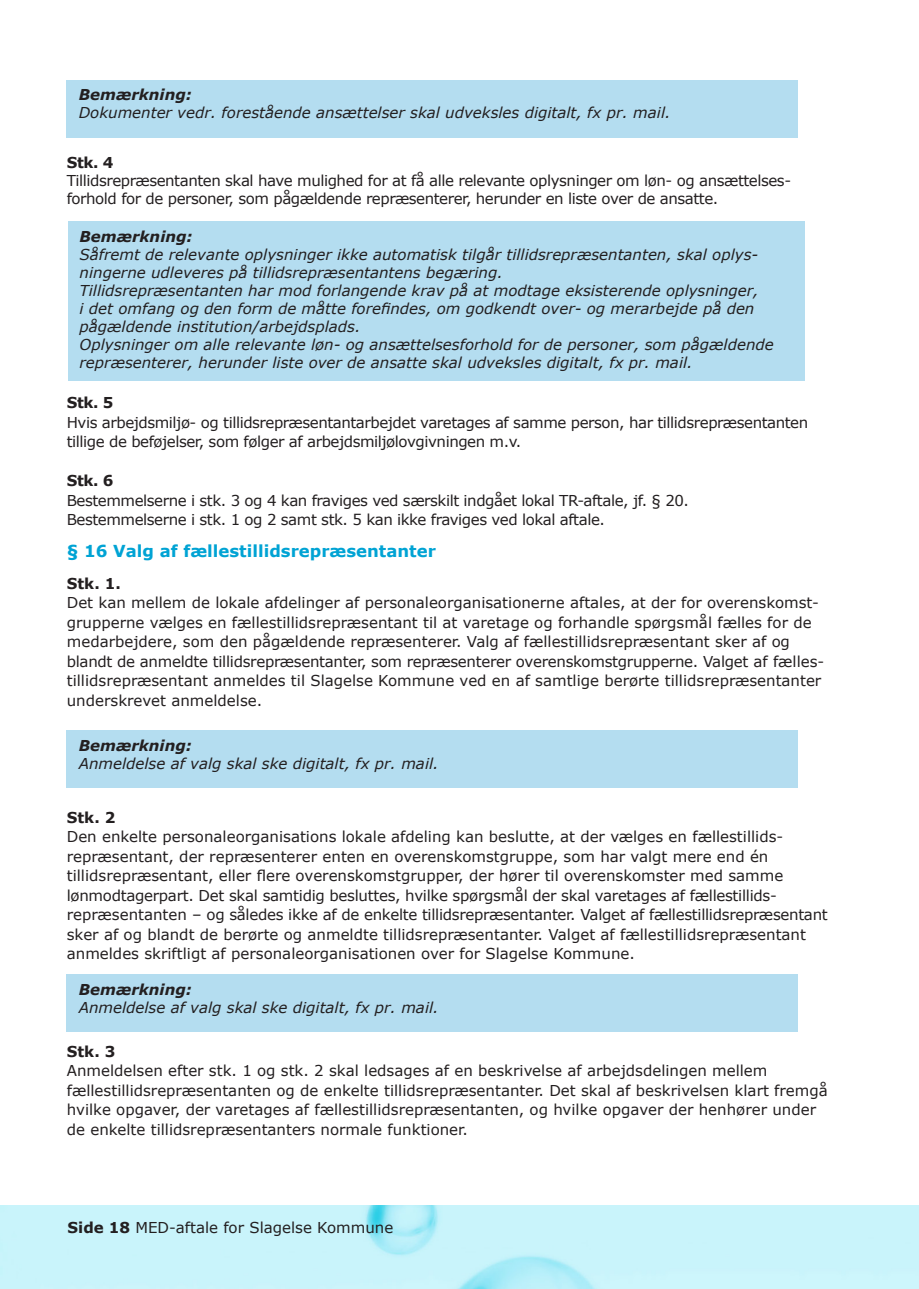
<style>
.page{position:relative;width:919px;height:1289px;background:#fff}
.page>*{position:absolute;margin:0;border:0;box-sizing:border-box;transform-origin:0 0}
.t1{font:700 16.5px "Verdana";color:#00a3d4}
.t2{font:15px/19.5px "Verdana";color:#231f20}
.t3{font:italic 15px "Verdana";color:#231f20}
.t4{font:15px/19.5px "Verdana";letter-spacing:-.03em;color:#231f20}
.t5{font:italic 700 15px "Verdana";color:#231f20}
.t6{font:700 15px "Verdana";letter-spacing:-.015em;color:#231f20}
.s1{font-weight:700}
</style>
<div class="page">
<div style="left:68px;top:221px;width:736px;height:160px;background:#b4ddf0"></div>
<div style="left:67px;top:974px;width:731px;height:58px;background:#b4ddf0"></div>
<div style="left:67px;top:730px;width:731px;height:58px;background:#b4ddf0"></div>
<div style="left:67px;top:80px;width:731px;height:58px;background:#b4ddf0"></div>
<img style="left:0;top:1205px;width:918px;height:83px">
<h5 class="t5" style="left:79px;top:84px;width:115px">Bemærkning:</h5>
<p class="t3" style="left:79px;top:102px;width:593px">Dokumenter vedr. forestående ansættelser skal udveksles digitalt, fx pr. mail.</p>
<p class="t6" style="left:67px;top:152px;width:48px">Stk. 4</p>
<p class="t4" style="left:67px;top:172px;width:725px;line-height:18px">Tillidsrepræsentanten skal have mulighed for at få alle relevante oplysninger om løn- og ansættelses&shy;forhold for de personer, som pågældende repræsenterer, herunder en liste over de ansatte.</p>
<h5 class="t5" style="left:80px;top:226px;width:115px">Bemærkning:</h5>
<p class="t3" style="left:80px;top:244px;width:680px">Såfremt de relevante oplysninger ikke automatisk tilgår tillidsrepræsentanten, skal oplys-</p>
<p class="t3" style="left:80px;top:262px;width:425px">ningerne udleveres på tillidsrepræsentantens begæring.</p>
<p class="t3" style="left:80px;top:280px;width:680px">Tillidsrepræsentanten har mod forlangende krav på at modtage eksisterende oplysninger,</p>
<p class="t3" style="left:80px;top:298px;width:676px">i det omfang og den form de måtte forefindes, om godkendt over- og merarbejde på den</p>
<p class="t3" style="left:80px;top:316px;width:282px">pågældende institution/arbejdsplads.</p>
<p class="t3" style="left:80px;top:334px;width:695px">Oplysninger om alle relevante løn- og ansættelsesforhold for de personer, som pågældende</p>
<p class="t3" style="left:80px;top:352px;width:614px">repræsenterer, herunder liste over de ansatte skal udveksles digitalt, fx pr. mail.</p>
<p class="t6" style="left:67px;top:392px;width:48px">Stk. 5</p>
<p class="t4" style="left:67px;top:412px;width:743px">Hvis arbejdsmiljø- og tillidsrepræsentantarbejdet varetages af samme person, har tillidsrepræsentanten tillige de beføjelser, som følger af arbejdsmiljølovgivningen m.v.</p>
<h5 class="t6" style="left:67px;top:470px;width:48px">Stk. 6</h5>
<p class="t4" style="left:67px;top:490px;width:623px">Bestemmelserne i stk. 3 og 4 kan fraviges ved særskilt indgået lokal TR-aftale, jf. § 20.<br>Bestemmelserne i stk. 1 og 2 samt stk. 5 kan ikke fraviges ved lokal aftale.</p>
<p class="t1" style="left:67px;top:539px;width:370px">§ 16 Valg af fællestillidsrepræsentanter</p>
<p class="t6" style="left:67px;top:572px;width:56px">Stk. 1.</p>
<p class="t2" style="left:67px;top:592px;width:759px">Det kan mellem de lokale afdelinger af personaleorganisationerne aftales, at der for overenskomst&shy;grupperne vælges en fællestillidsrepræsentant til at varetage og forhandle spørgsmål fælles for de medarbejdere, som den pågældende repræsenterer. Valg af fællestillidsrepræsentant sker af og blandt de anmeldte tillidsrepræsentanter, som repræsenterer overenskomstgrupperne. Valget af fælles&shy;tillidsrepræsentant anmeldes til Slagelse Kommune ved en af samtlige berørte tillidsrepræsentanter underskrevet anmeldelse.</p>
<h5 class="t5" style="left:79px;top:734px;width:115px">Bemærkning:</h5>
<p class="t3" style="left:79px;top:753px;width:361px">Anmeldelse af valg skal ske digitalt, fx pr. mail.</p>
<p class="t6" style="left:67px;top:806px;width:50px">Stk. 2</p>
<p class="t2" style="left:67px;top:826px;width:762px">Den enkelte personaleorganisations lokale afdeling kan beslutte, at der vælges en fællestillids&shy;repræsentant, der repræsenterer enten en overenskomstgruppe, som har valgt mere end én tillidsrepræsentant, eller flere overenskomstgrupper, der hører til overenskomster med samme lønmodtagerpart. Det skal samtidig besluttes, hvilke spørgsmål der skal varetages af fællestillids&shy;repræsentanten – og således ikke af de enkelte tillidsrepræsentanter. Valget af fællestillidsrepræsentant sker af og blandt de berørte og anmeldte tillidsrepræsentanter. Valget af fællestillidsrepræsentant anmeldes skriftligt af personaleorganisationen over for Slagelse Kommune.</p>
<h5 class="t5" style="left:79px;top:978px;width:115px">Bemærkning:</h5>
<p class="t3" style="left:79px;top:997px;width:361px">Anmeldelse af valg skal ske digitalt, fx pr. mail.</p>
<p class="t6" style="left:67px;top:1040px;width:50px">Stk. 3</p>
<p class="t2" style="left:67px;top:1060px;width:762px">Anmeldelsen efter stk. 1 og stk. 2 skal ledsages af en beskrivelse af arbejdsdelingen mellem fællestillidsrepræsentanten og de enkelte tillidsrepræsentanter. Det skal af beskrivelsen klart fremgå hvilke opgaver, der varetages af fællestillidsrepræsentanten, og hvilke opgaver der henhører under</p>
<p class="t2" style="left:67px;top:1119px;width:402px">de enkelte tillidsrepræsentanters normale funktioner.</p>
<p class="t2" style="left:68px;top:1217px;width:327px"><span class="s1">Side 18</span> MED-aftale for Slagelse Kommune</p>
</div>
